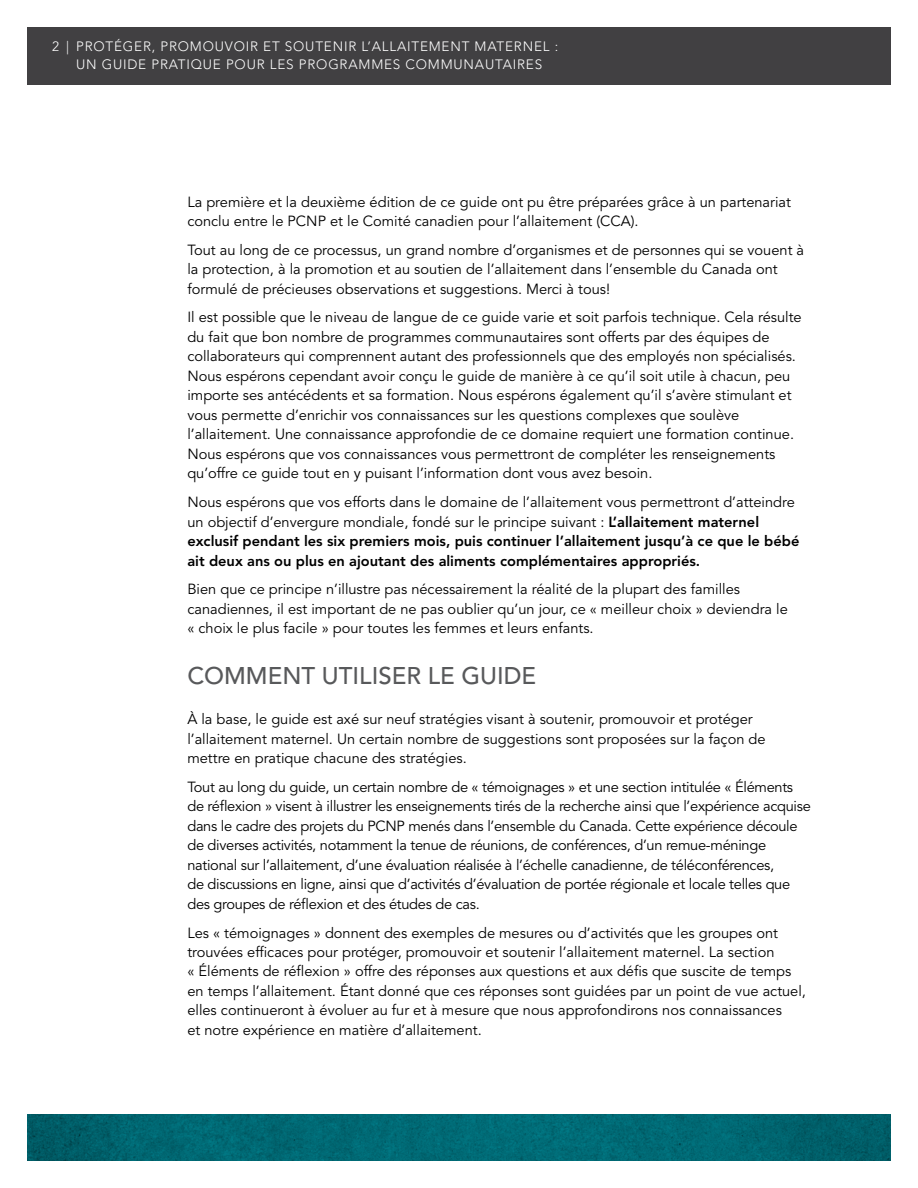
<style>
.page{position:relative;width:918px;height:1188px;background:#fff}
.page>*{position:absolute;margin:0;border:0;box-sizing:border-box;transform-origin:0 0}
.t1{font:500 24px "Avenir LT Std";color:#58595b}
.t2{font:14.7px/19.5px "Avenir LT Std";color:#000}
.t3{font:14.7px/19.5px "Avenir LT Std";letter-spacing:-.02em;color:#000}
.t4{font:800 14.7px/19.5px "Avenir LT Std";color:#000}
.t5{font:300 13.5px/18px "Avenir LT Std";letter-spacing:.06em;color:#fff;text-align:center}
.s1{font-weight:400}
</style>
<div class="page">
<svg style="left:27px;top:1115px;width:864px;height:46px;background:#006670"></svg>
<div style="left:27px;top:27px;width:864px;height:57px;background:#414042"></div>
<p class="t5" style="left:52px;top:37px;width:508px">2 | PROTÉGER, PROMOUVOIR ET SOUTENIR L’ALLAITEMENT MATERNEL :<br>UN GUIDE PRATIQUE POUR LES PROGRAMMES COMMUNAUTAIRES</p>
<p class="t2" style="left:187px;top:192px;width:605px">La première et la deuxième édition de ce guide ont pu être préparées grâce à un partenariat conclu entre le PCNP et le Comité canadien pour l’allaitement (CCA).</p>
<p class="t2" style="left:187px;top:240px;width:618px">Tout au long de ce processus, un grand nombre d’organismes et de personnes qui se vouent à la protection, à la promotion et au soutien de l’allaitement dans l’ensemble du Canada ont formulé de précieuses observations et suggestions. Merci à tous!</p>
<p class="t2" style="left:187px;top:308px;width:616px">Il est possible que le niveau de langue de ce guide varie et soit parfois technique. Cela résulte du fait que bon nombre de programmes communautaires sont offerts par des équipes de collaborateurs qui comprennent autant des professionnels que des employés non spécialisés.<br>Nous espérons cependant avoir conçu le guide de manière à ce qu’il soit utile à chacun, peu importe ses antécédents et sa formation. Nous espérons également qu’il s’avère stimulant et vous permette d’enrichir vos connaissances sur les questions complexes que soulève l’allaitement. Une connaissance approfondie de ce domaine requiert une formation continue.<br>Nous espérons que vos connaissances vous permettront de compléter les renseignements qu’offre ce guide tout en y puisant l’information dont vous avez besoin.</p>
<p class="t4" style="left:187px;top:492px;width:614px"><span class="s1">Nous espérons que vos efforts dans le domaine de l’allaitement vous permettront d’atteindre un objectif d’envergure mondiale, fondé sur le principe suivant :</span> L’allaitement maternel exclusif pendant les six premiers mois, puis continuer l’allaitement jusqu’à ce que le bébé ait deux ans ou plus en ajoutant des aliments complémentaires appropriés.</p>
<p class="t2" style="left:187px;top:580px;width:602px">Bien que ce principe n’illustre pas nécessairement la réalité de la plupart des familles canadiennes, il est important de ne pas oublier qu’un jour, ce « meilleur choix » deviendra le « choix le plus facile » pour toutes les femmes et leurs enfants.</p>
<h1 class="t1" style="left:187px;top:662px;width:350px">COMMENT UTILISER LE GUIDE</h1>
<p class="t2" style="left:187px;top:710px;width:580px">À la base, le guide est axé sur neuf stratégies visant à soutenir, promouvoir et protéger l’allaitement maternel. Un certain nombre de suggestions sont proposées sur la façon de mettre en pratique chacune des stratégies.</p>
<p class="t3" style="left:187px;top:777px;width:625px">Tout au long du guide, un certain nombre de « témoignages » et une section intitulée « Éléments de réflexion » visent à illustrer les enseignements tirés de la recherche ainsi que l’expérience acquise dans le cadre des projets du PCNP menés dans l’ensemble du Canada. Cette expérience découle de diverses activités, notamment la tenue de réunions, de conférences, d’un remue-méninge national sur l’allaitement, d’une évaluation réalisée à l’échelle canadienne, de téléconférences,<br>de discussions en ligne, ainsi que d’activités d’évaluation de portée régionale et locale telles que des groupes de réflexion et des études de cas.</p>
<p class="t2" style="left:187px;top:923px;width:620px">Les « témoignages » donnent des exemples de mesures ou d’activités que les groupes ont trouvées efficaces pour protéger, promouvoir et soutenir l’allaitement maternel. La section<br>« Éléments de réflexion » offre des réponses aux questions et aux défis que suscite de temps en temps l’allaitement. Étant donné que ces réponses sont guidées par un point de vue actuel, elles continueront à évoluer au fur et à mesure que nous approfondirons nos connaissances<br>et notre expérience en matière d’allaitement.</p>
</div>
